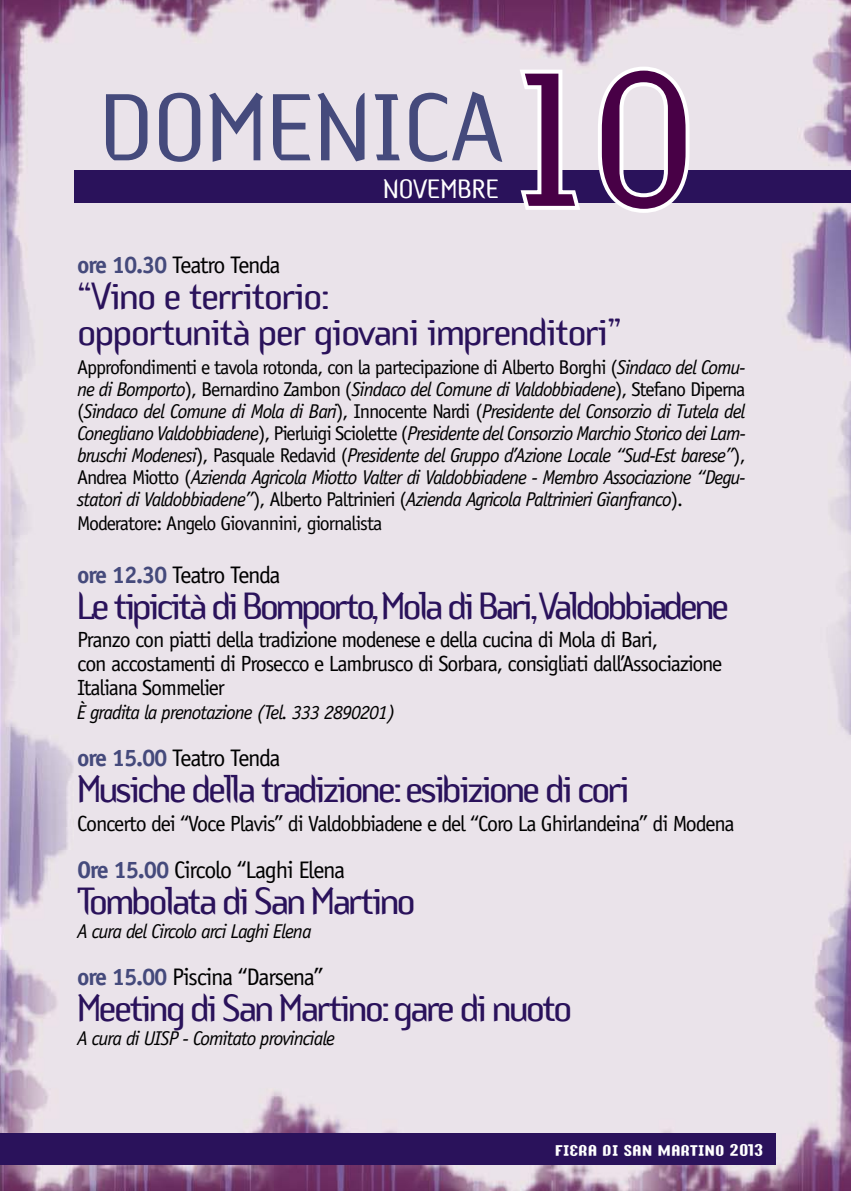
<style>
.page{position:relative;width:851px;height:1191px;background:#fff}
.page>*{position:absolute;margin:0;border:0;box-sizing:border-box;transform-origin:0 0}
.t1{font:200px "ARS Temper";color:#480046}
.t2{font:100px "ARS Temper";color:#454a7c}
.t3{font:40px "ARS Temper";letter-spacing:-.07em;color:#2a125b}
.t4{font:40px/36px "ARS Temper";letter-spacing:-.04em;color:#2a125b}
.t5{font:28px "ARS Temper";color:#fff}
.t6{font:24px "Officina Sans Std";letter-spacing:-.07em;color:#000}
.t7{font:24px "Officina Sans Std";letter-spacing:-.05em;color:#000}
.t8{font:22px/24px "Officina Sans Std";letter-spacing:-.05em;color:#000}
.t9{font:italic 20px/22px "Officina Sans Std";letter-spacing:-.05em;color:#000;text-align:justify}
.t10{font:20px "Officina Sans Std";letter-spacing:-.05em;color:#000}
.t11{font:14px "Y2 K Analog Legacy";color:#fff}
.s1{font-weight:700;color:#454a7c}
.s2{font-style:normal}
</style>
<div class="page">
<img style="left:0;top:0;width:850px;height:1191px">
<div style="left:0;top:1132px;width:775px;height:32px;background:#2a125b"></div>
<div style="left:75px;top:171px;width:775px;height:32px;background:#2a125b"></div>
<svg style="left:514px;top:66px;width:70px;height:150px"></svg>
<svg style="left:593px;top:63px;width:100px;height:154px"></svg>
<h2 class="t2" style="left:100px;top:76px;width:403px">DOMENICA</h2>
<h3 class="t5" style="left:383px;top:174px;width:117px">NOVEMBRE</h3>
<h1 class="t1" style="left:512px;top:38px;width:189px">10</h1>
<p class="t6" style="left:77px;top:251px;width:205px"><span class="s1">ore 10.30</span> Teatro Tenda</p>
<h3 class="t4" style="left:77px;top:279px;width:546px">“Vino e territorio:<br>opportunità per giovani imprenditori”</h3>
<p class="t9" style="left:77px;top:356px;width:670px"><span class="s2">Approfondimenti e tavola rotonda, con la partecipazione di Alberto Borghi (</span>Sindaco del Comu&shy;ne di Bomporto<span class="s2">), Bernardino Zambon (</span>Sindaco del Comune di Valdobbiadene<span class="s2">), Stefano Diperna (</span>Sindaco del Comune di Mola di Bari<span class="s2">), Innocente Nardi (</span>Presidente del Consorzio di Tutela del Conegliano Valdobbiadene<span class="s2">), Pierluigi Sciolette (</span>Presidente del Consorzio Marchio Storico dei Lam&shy;bruschi Modenesi<span class="s2">), Pasquale Redavid (</span>Presidente del Gruppo d’Azione Locale “Sud-Est barese”<span class="s2">), Andrea Miotto (</span>Azienda Agricola Miotto Valter di Valdobbiadene - Membro Associazione “Degu&shy;statori di Valdobbiadene”<span class="s2">), Alberto Paltrinieri (</span>Azienda Agricola Paltrinieri Gianfranco<span class="s2">).</span></p>
<p class="t10" style="left:77px;top:511px;width:307px">Moderatore: Angelo Giovannini, giornalista</p>
<p class="t6" style="left:77px;top:560px;width:205px"><span class="s1">ore 12.30</span> Teatro Tenda</p>
<h3 class="t3" style="left:77px;top:585px;width:653px">Le tipicità di Bomporto,Mola di Bari,Valdobbiadene</h3>
<p class="t8" style="left:77px;top:628px;width:646px">Pranzo con piatti della tradizione modenese e della cucina di Mola di Bari,<br>con accostamenti di Prosecco e Lambrusco di Sorbara, consigliati dall’Associazione<br>Italiana Sommelier</p>
<p class="t9" style="left:77px;top:702px;width:320px">È gradita la prenotazione (Tel. 333 2890201)</p>
<p class="t6" style="left:77px;top:744px;width:205px"><span class="s1">ore 15.00</span> Teatro Tenda</p>
<h3 class="t3" style="left:77px;top:768px;width:554px">Musiche della tradizione: esibizione di cori</h3>
<p class="t8" style="left:77px;top:811px;width:659px">Concerto dei “Voce Plavis” di Valdobbiadene e del “Coro La Ghirlandeina” di Modena</p>
<p class="t7" style="left:77px;top:855px;width:269px"><span class="s1">Ore 15.00</span> Circolo “Laghi Elena</p>
<h3 class="t3" style="left:77px;top:880px;width:340px">Tombolata di San Martino</h3>
<p class="t9" style="left:77px;top:920px;width:236px">A cura del Circolo arci Laghi Elena</p>
<p class="t7" style="left:77px;top:962px;width:248px"><span class="s1">ore 15.00</span> Piscina “Darsena”</p>
<h3 class="t3" style="left:77px;top:987px;width:497px">Meeting di San Martino: gare di nuoto</h3>
<p class="t9" style="left:77px;top:1027px;width:259px">A cura di UISP - Comitato provinciale</p>
<p class="t11" style="left:554px;top:1141px;width:210px">FIERA DI SAN MARTINO 2013</p>
</div>
